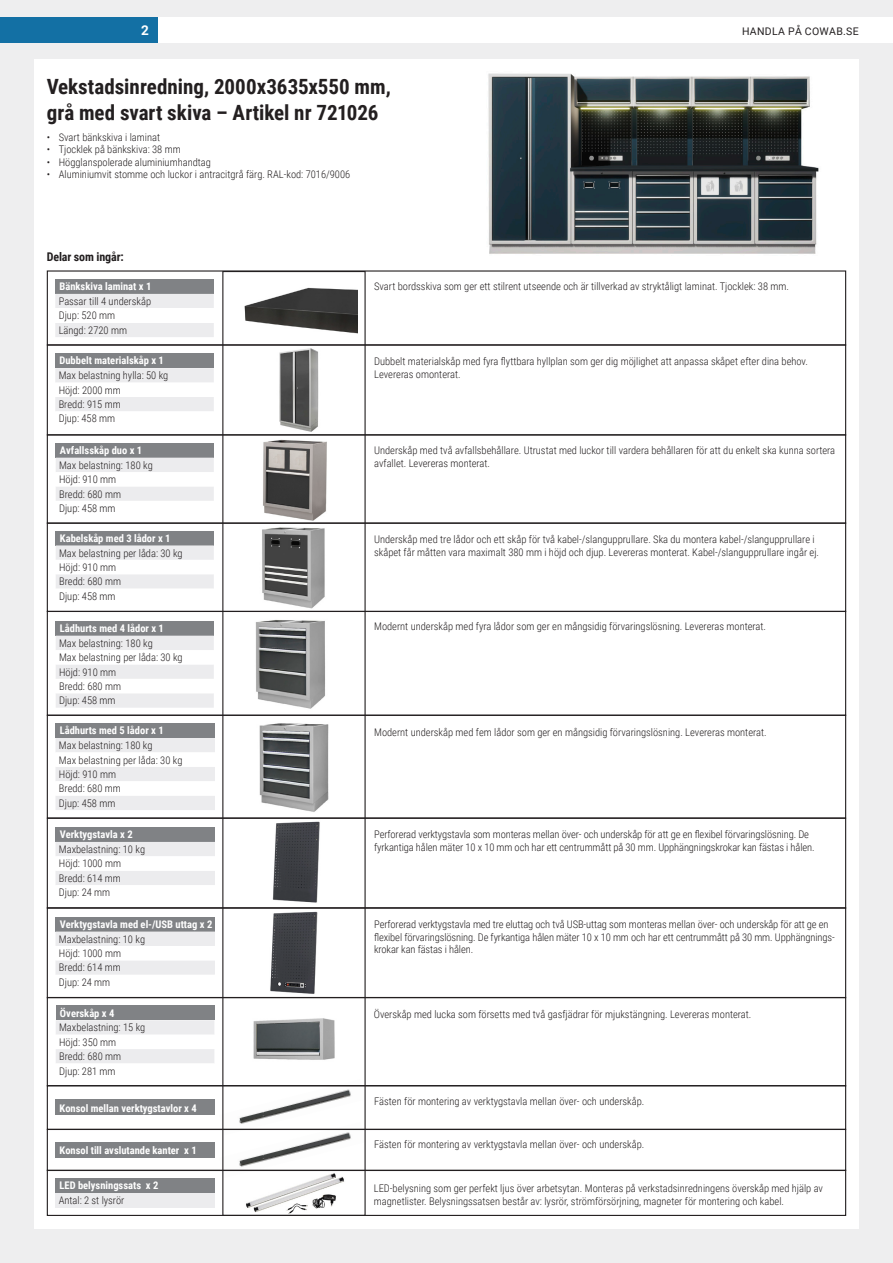
<style>
.page{position:relative;width:893px;height:1263px;background:#eeeeef}
.page>*{position:absolute;margin:0;border:0;box-sizing:border-box;transform-origin:0 0}
.t1{font:700 21px/25.2px "Roboto Condensed";color:#231f20}
.t2{font:700 13.5px "Roboto";color:#fff}
.t3{font:700 12px "Roboto Condensed";letter-spacing:-.01em;color:#231f20}
.t4{font:300 10.5px/14.4px "Roboto Condensed";color:#231f20}
.t5{font:700 10.5px "Roboto Condensed";color:#fff}
.t6{font:10.5px "Roboto";letter-spacing:.035em;color:#231f20}
</style>
<div class="page">
<div style="left:34px;top:60px;width:825px;height:1169px;background:#fff"></div>
<div style="left:0;top:17px;width:893px;height:26px;background:#fff"></div>
<div style="left:0;top:17px;width:157px;height:26px;background:#1370a4"></div>
<img style="left:244px;top:287px;width:114px;height:47px">
<img style="left:255px;top:620px;width:70px;height:89px">
<img style="left:272px;top:821px;width:48px;height:82px">
<img style="left:270px;top:911px;width:48px;height:83px">
<img style="left:253px;top:1018px;width:82px;height:42px">
<img style="left:246px;top:1178px;width:98px;height:36px">
<img style="left:279px;top:348px;width:40px;height:84px">
<img style="left:263px;top:439px;width:64px;height:82px">
<img style="left:262px;top:527px;width:63px;height:82px">
<img style="left:259px;top:723px;width:70px;height:89px">
<img style="left:239px;top:1089px;width:112px;height:33px">
<img style="left:239px;top:1122px;width:112px;height:56px">
<img style="left:488px;top:73px;width:359px;height:201px">
<div style="left:47px;top:818px;width:799px;height:91px;border:1px solid #231f20"></div>
<div style="left:47px;top:907px;width:799px;height:91px;border:1px solid #231f20"></div>
<div style="left:47px;top:434px;width:799px;height:90px;border:1px solid #231f20"></div>
<div style="left:47px;top:611px;width:799px;height:105px;border:1px solid #231f20"></div>
<div style="left:47px;top:997px;width:799px;height:89px;border:1px solid #231f20"></div>
<div style="left:47px;top:715px;width:799px;height:103px;border:1px solid #231f20"></div>
<div style="left:47px;top:1129px;width:799px;height:42px;border:1px solid #231f20"></div>
<div style="left:47px;top:1170px;width:799px;height:46px;border:1px solid #231f20"></div>
<div style="left:47px;top:344px;width:799px;height:91px;border:1px solid #231f20"></div>
<div style="left:55px;top:279px;width:159px;height:15px;background:#808285"></div>
<div style="left:55px;top:294px;width:159px;height:43px;background:#ececee"></div>
<div style="left:55px;top:308px;width:159px;height:15px;background:#fff"></div>
<div style="left:55px;top:353px;width:159px;height:15px;background:#808285"></div>
<svg style="left:55px;top:368px;width:159px;height:43px"></svg>
<div style="left:56px;top:443px;width:158px;height:15px;background:#808285"></div>
<svg style="left:56px;top:458px;width:158px;height:43px"></svg>
<div style="left:56px;top:531px;width:158px;height:14px;background:#808285"></div>
<svg style="left:56px;top:545px;width:158px;height:43px"></svg>
<div style="left:55px;top:723px;width:160px;height:15px;background:#808285"></div>
<svg style="left:56px;top:738px;width:159px;height:72px"></svg>
<div style="left:56px;top:621px;width:158px;height:15px;background:#808285"></div>
<svg style="left:56px;top:636px;width:158px;height:72px"></svg>
<div style="left:55px;top:827px;width:160px;height:15px;background:#808285"></div>
<svg style="left:56px;top:842px;width:159px;height:43px"></svg>
<div style="left:55px;top:917px;width:160px;height:14px;background:#808285"></div>
<svg style="left:55px;top:931px;width:160px;height:44px"></svg>
<div style="left:56px;top:1005px;width:158px;height:15px;background:#808285"></div>
<svg style="left:56px;top:1020px;width:158px;height:43px"></svg>
<div style="left:55px;top:1099px;width:160px;height:16px;background:#808285"></div>
<div style="left:55px;top:1142px;width:160px;height:16px;background:#808285"></div>
<div style="left:55px;top:1178px;width:160px;height:15px;background:#808285"></div>
<div style="left:55px;top:1193px;width:160px;height:14px;background:#ececee"></div>
<p class="t2" style="left:141px;top:21px;width:9px">2</p>
<p class="t6" style="left:742px;top:24px;width:118px">HANDLA PÅ COWAB.SE</p>
<h1 class="t1" style="left:47px;top:73px;width:346px">Vekstadsinredning, 2000x3635x550 mm, grå med svart skiva – Artikel nr 721026</h1>
<p class="t4" style="left:47px;top:129px;width:115px">• Svart bänkskiva i laminat</p>
<p class="t4" style="left:47px;top:142px;width:135px">• Tjocklek på bänkskiva: 38 mm</p>
<p class="t4" style="left:47px;top:154px;width:166px">• Högglanspolerade aluminiumhandtag</p>
<p class="t4" style="left:47px;top:167px;width:305px">• Aluminiumvit stomme och luckor i antracitgrå färg. RAL-kod: 7016/9006</p>
<p class="t3" style="left:47px;top:248px;width:79px">Delar som ingår:</p>
<p class="t5" style="left:60px;top:279px;width:93px">Bänkskiva laminat x 1</p>
<p class="t4" style="left:59px;top:294px;width:94px">Passar till 4 underskåp<br>Djup: 520 mm<br>Längd: 2720 mm</p>
<p class="t5" style="left:60px;top:353px;width:106px">Dubbelt materialskåp x 1</p>
<p class="t4" style="left:59px;top:368px;width:111px">Max belastning hylla: 50 kg<br>Höjd: 2000 mm<br>Bredd: 915 mm<br>Djup: 458 mm</p>
<p class="t5" style="left:60px;top:443px;width:84px">Avfallsskåp duo x 1</p>
<p class="t4" style="left:59px;top:457px;width:95px">Max belastning: 180 kg<br>Höjd: 910 mm<br>Bredd: 680 mm<br>Djup: 458 mm</p>
<p class="t5" style="left:60px;top:531px;width:112px">Kabelskåp med 3 lådor x 1</p>
<p class="t4" style="left:59px;top:545px;width:125px">Max belastning per låda: 30 kg<br>Höjd: 910 mm<br>Bredd: 680 mm<br>Djup: 458 mm</p>
<p class="t5" style="left:60px;top:621px;width:105px">Lådhurts med 4 lådor x 1</p>
<p class="t4" style="left:59px;top:635px;width:125px">Max belastning: 180 kg<br>Max belastning per låda: 30 kg<br>Höjd: 910 mm<br>Bredd: 680 mm<br>Djup: 458 mm</p>
<p class="t5" style="left:60px;top:723px;width:105px">Lådhurts med 5 lådor x 1</p>
<p class="t4" style="left:59px;top:738px;width:125px">Max belastning: 180 kg<br>Max belastning per låda: 30 kg<br>Höjd: 910 mm<br>Bredd: 680 mm<br>Djup: 458 mm</p>
<p class="t5" style="left:60px;top:827px;width:74px">Verktygstavla x 2</p>
<p class="t4" style="left:59px;top:842px;width:88px">Maxbelastning: 10 kg<br>Höjd: 1000 mm<br>Bredd: 614 mm<br>Djup: 24 mm</p>
<p class="t5" style="left:60px;top:917px;width:154px">Verktygstavla med el-/USB uttag x 2</p>
<p class="t4" style="left:59px;top:931px;width:88px">Maxbelastning: 10 kg<br>Höjd: 1000 mm<br>Bredd: 614 mm<br>Djup: 24 mm</p>
<p class="t5" style="left:60px;top:1005px;width:56px">Överskåp x 4</p>
<p class="t4" style="left:59px;top:1020px;width:88px">Maxbelastning: 15 kg<br>Höjd: 350 mm<br>Bredd: 680 mm<br>Djup: 281 mm</p>
<p class="t5" style="left:60px;top:1100px;width:139px">Konsol mellan verktygstavlor x 4</p>
<p class="t5" style="left:60px;top:1143px;width:139px">Konsol till avslutande kanter x 1</p>
<p class="t5" style="left:60px;top:1178px;width:100px">LED belysningssats x 2</p>
<p class="t4" style="left:59px;top:1193px;width:67px">Antal: 2 st lysrör</p>
<p class="t4" style="left:374px;top:279px;width:416px">Svart bordsskiva som ger ett stilrent utseende och är tillverkad av stryktåligt laminat. Tjocklek: 38 mm.</p>
<p class="t4" style="left:374px;top:355px;width:435px;line-height:12.6px">Dubbelt materialskåp med fyra flyttbara hyllplan som ger dig möjlighet att anpassa skåpet efter dina behov.<br>Levereras omonterat.</p>
<p class="t4" style="left:374px;top:444px;width:463px;line-height:12.6px">Underskåp med två avfallsbehållare. Utrustat med luckor till vardera behållaren för att du enkelt ska kunna sortera avfallet. Levereras monterat.</p>
<p class="t4" style="left:374px;top:533px;width:446px;line-height:12.6px">Underskåp med tre lådor och ett skåp för två kabel-/slangupprullare. Ska du montera kabel-/slangupprullare i skåpet får måtten vara maximalt 380 mm i höjd och djup. Levereras monterat. Kabel-/slangupprullare ingår ej.</p>
<p class="t4" style="left:374px;top:619px;width:393px">Modernt underskåp med fyra lådor som ger en mångsidig förvaringslösning. Levereras monterat.</p>
<p class="t4" style="left:374px;top:724px;width:394px">Modernt underskåp med fem lådor som ger en mångsidig förvaringslösning. Levereras monterat.</p>
<p class="t4" style="left:374px;top:828px;width:442px;line-height:12.6px">Perforerad verktygstavla som monteras mellan över- och underskåp för att ge en flexibel förvaringslösning. De fyrkantiga hålen mäter 10 x 10 mm och har ett centrummått på 30 mm. Upphängningskrokar kan fästas i hålen.</p>
<p class="t4" style="left:374px;top:918px;width:462px;line-height:12.6px">Perforerad verktygstavla med tre eluttag och två USB-uttag som monteras mellan över- och underskåp för att ge en flexibel förvaringslösning. De fyrkantiga hålen mäter 10 x 10 mm och har ett centrummått på 30 mm. Upphängnings&shy;krokar kan fästas i hålen.</p>
<p class="t4" style="left:374px;top:1007px;width:379px">Överskåp med lucka som försetts med två gasfjädrar för mjukstängning. Levereras monterat.</p>
<p class="t4" style="left:374px;top:1093px;width:272px">Fästen för montering av verktygstavla mellan över- och underskåp.</p>
<p class="t4" style="left:374px;top:1137px;width:272px">Fästen för montering av verktygstavla mellan över- och underskåp.</p>
<p class="t4" style="left:374px;top:1181px;width:451px;line-height:12.6px">LED-belysning som ger perfekt ljus över arbetsytan. Monteras på verkstadsinredningens överskåp med hjälp av magnetlister. Belysningssatsen består av: lysrör, strömförsörjning, magneter för montering och kabel.</p>
</div>
